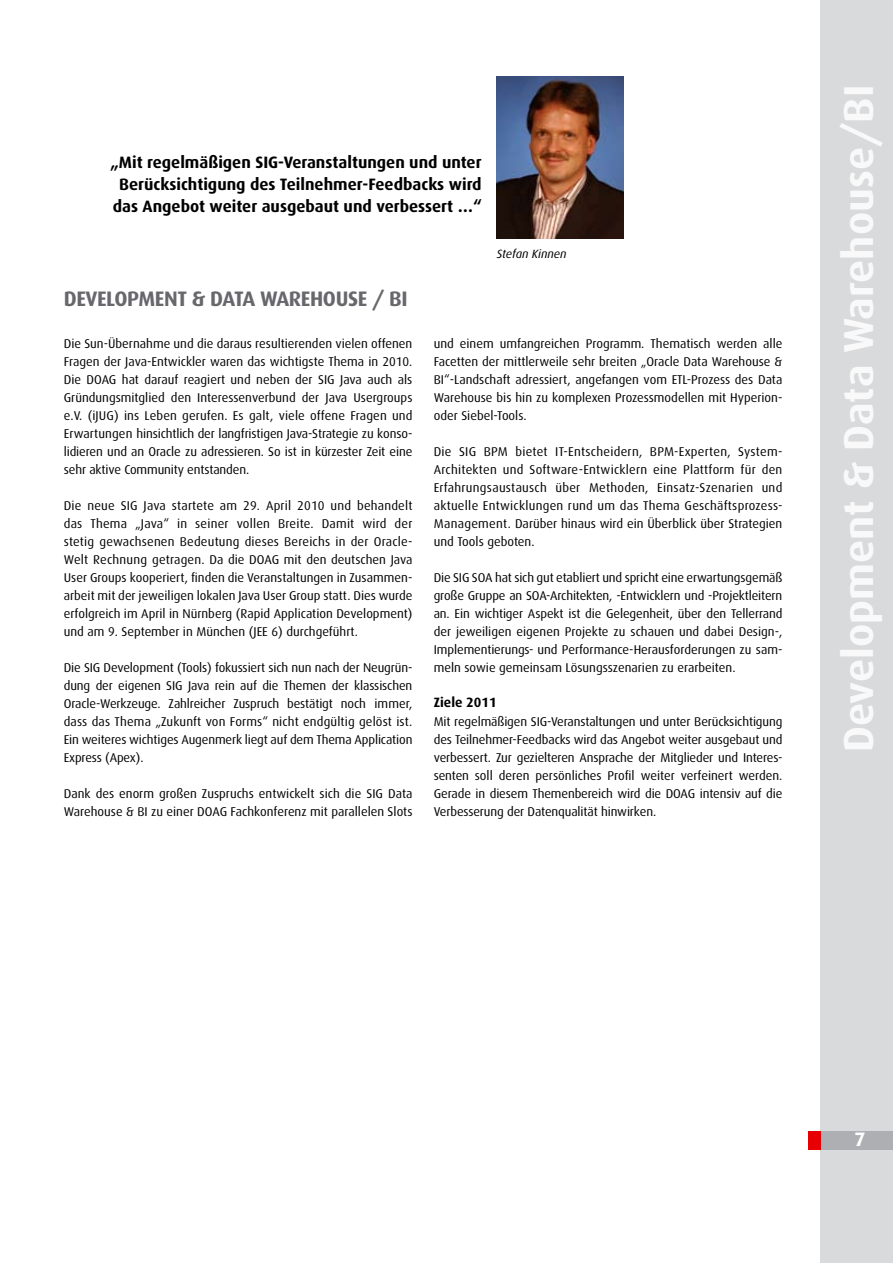
<style>
.page{position:relative;width:893px;height:1263px;background:#fff}
.page>*{position:absolute;margin:0;border:0;box-sizing:border-box;transform-origin:0 0}
.t1{font:700 42px "Dax";color:#f9f9f9}
.t2{font:700 21px "Dax";letter-spacing:-.02em;color:#68676c}
.t3{font:700 19.5px "Dax";color:#fff}
.t4{font:700 16.5px/21.8px "Dax";color:#000;text-align:center}
.t5{font:700 13.5px "Dax";color:#000}
.t6{font:12.75px/18px "Dax";color:#000;text-align:justify}
.t7{font:italic 12px "Dax Pro";color:#000}
</style>
<div class="page">
<div style="left:821px;top:0;width:72px;height:1263px;background:#d8dadc"></div>
<div style="left:821px;top:1131px;width:72px;height:18px;background:#aeafb2"></div>
<div style="left:808px;top:1131px;width:13px;height:18px;background:#e60004"></div>
<img style="left:496px;top:77px;width:128px;height:161px">
<p class="t4" style="left:110px;top:152px;width:373px">„Mit regelmäßigen SIG-Veranstaltungen und unter<br>Berücksichtigung des Teilnehmer-Feedbacks wird das Angebot weiter ausgebaut und verbessert …“</p>
<p class="t7" style="left:497px;top:246px;width:71px">Stefan Kinnen</p>
<h2 class="t2" style="left:64px;top:287px;width:345px">DEVELOPMENT &amp; DATA WAREHOUSE / BI</h2>
<p class="t6" style="left:64px;top:335px;width:350px">Die Sun-Übernahme und die daraus resultierenden vielen offenen Fragen der Java-Entwickler waren das wichtigste Thema in 2010.<br>Die DOAG hat darauf reagiert und neben der SIG Java auch als Gründungsmitglied den Interessenverbund der Java Usergroups e.V. (iJUG) ins Leben gerufen. Es galt, viele offene Fragen und Erwartungen hinsichtlich der langfristigen Java-Strategie zu konso&shy;lidieren und an Oracle zu adressieren. So ist in kürzester Zeit eine sehr aktive Community entstanden.</p>
<p class="t6" style="left:64px;top:497px;width:350px">Die neue SIG Java startete am 29. April 2010 und behandelt das Thema „Java“ in seiner vollen Breite. Damit wird der stetig gewachsenen Bedeutung dieses Bereichs in der Oracle-Welt Rechnung getragen. Da die DOAG mit den deutschen Java User Groups kooperiert, finden die Veranstaltungen in Zusammen&shy;arbeit mit der jeweiligen lokalen Java User Group statt. Dies wurde erfolgreich im April in Nürnberg (Rapid Application Development) und am 9. September in München (JEE 6) durchgeführt.</p>
<p class="t6" style="left:64px;top:659px;width:350px">Die SIG Development (Tools) fokussiert sich nun nach der Neugrün&shy;dung der eigenen SIG Java rein auf die Themen der klassischen Oracle-Werkzeuge. Zahlreicher Zuspruch bestätigt noch immer, dass das Thema „Zukunft von Forms“ nicht endgültig gelöst ist.<br>Ein weiteres wichtiges Augenmerk liegt auf dem Thema Application Express (Apex).</p>
<p class="t6" style="left:64px;top:785px;width:350px">Dank des enorm großen Zuspruchs entwickelt sich die SIG Data<br>Warehouse &amp; BI zu einer DOAG Fachkonferenz mit parallelen Slots</p>
<p class="t6" style="left:434px;top:335px;width:350px">und einem umfangreichen Programm. Thematisch werden alle Facetten der mittlerweile sehr breiten „Oracle Data Warehouse &amp; BI“-Landschaft adressiert, angefangen vom ETL-Prozess des Data Warehouse bis hin zu komplexen Prozessmodellen mit Hyperion&shy;oder Siebel-Tools.</p>
<p class="t6" style="left:434px;top:443px;width:350px">Die SIG BPM bietet IT-Entscheidern, BPM-Experten, System-Architekten und Software-Entwicklern eine Plattform für den Erfahrungsaustausch über Methoden, Einsatz-Szenarien und aktuelle Entwicklungen rund um das Thema Geschäftsprozess-Management. Darüber hinaus wird ein Überblick über Strategien und Tools geboten.</p>
<p class="t6" style="left:434px;top:569px;width:350px">Die SIG SOA hat sich gut etabliert und spricht eine erwartungsgemäß große Gruppe an SOA-Architekten, -Entwicklern und -Projektleitern an. Ein wichtiger Aspekt ist die Gelegenheit, über den Tellerrand der jeweiligen eigenen Projekte zu schauen und dabei Design-, Implementierungs- und Performance-Herausforderungen zu sam&shy;meln sowie gemeinsam Lösungsszenarien zu erarbeiten.</p>
<p class="t5" style="left:434px;top:694px;width:64px">Ziele 2011</p>
<p class="t6" style="left:434px;top:713px;width:350px">Mit regelmäßigen SIG-Veranstaltungen und unter Berücksichtigung des Teilnehmer-Feedbacks wird das Angebot weiter ausgebaut und verbessert. Zur gezielteren Ansprache der Mitglieder und Interes&shy;senten soll deren persönliches Profil weiter verfeinert werden.<br>Gerade in diesem Themenbereich wird die DOAG intensiv auf die Verbesserung der Datenqualität hinwirken.</p>
<h1 class="t1" style="left:835px;top:752px;width:669px;rotate:-90deg">Development &amp; Data Warehouse/BI</h1>
<h3 class="t3" style="left:854px;top:1128px;width:12px">7</h3>
</div>
